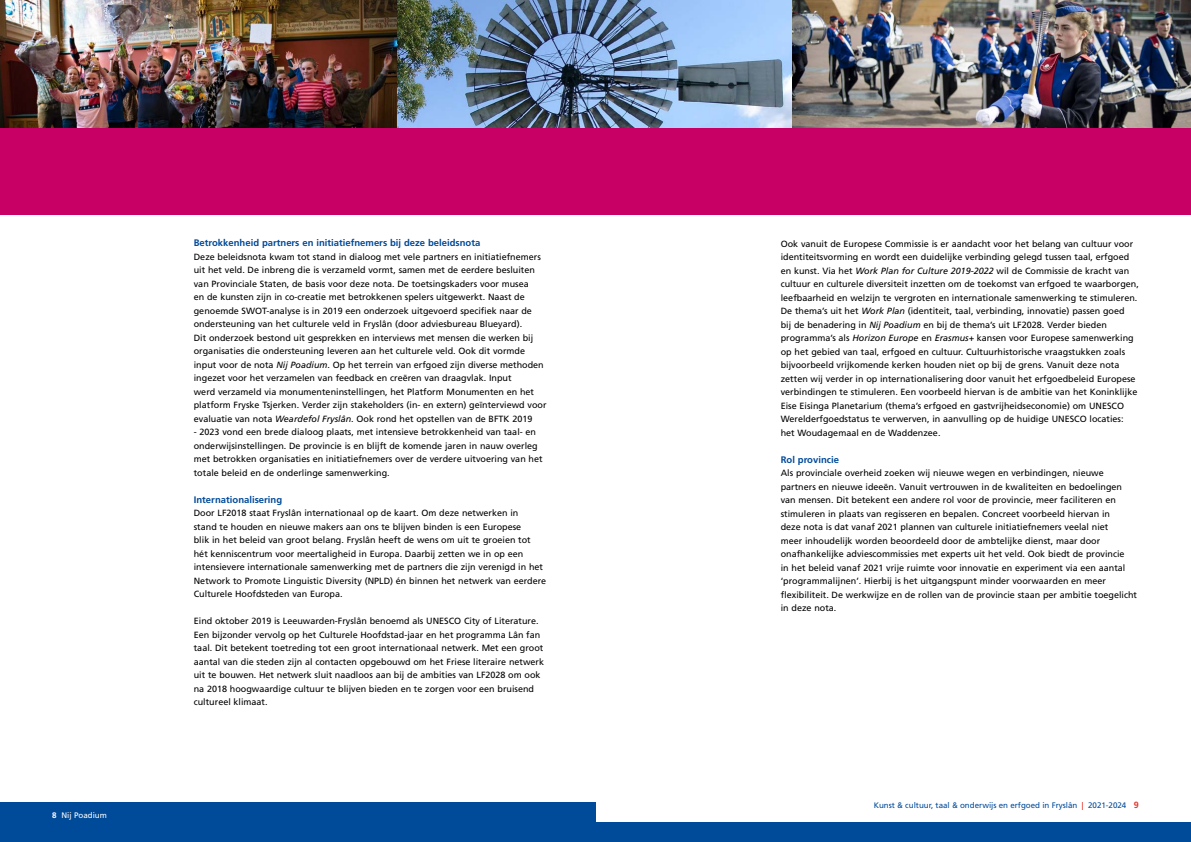
<style>
.page{position:relative;width:1191px;height:842px;background:#fff}
.page>*{position:absolute;margin:0;border:0;box-sizing:border-box;transform-origin:0 0}
.t1{font:700 9.5px "Frutiger LT Std";color:#004a9a}
.t2{font:9px/13.5px "Frutiger LT Std";color:#000}
.t3{font:8px "Frutiger LT Std";color:#004a9a}
.t4{font:8px "Frutiger LT Std";color:#fff}
.s1{font-weight:700}
.s2{font-style:italic}
.s3{font-weight:700;color:#e63329}
.s4{font-weight:700;font-size:9px;color:#e63329}
</style>
<div class="page">
<div style="left:0;top:802px;width:595px;height:29px;background:#004a9a"></div>
<div style="left:0;top:822px;width:1191px;height:20px;background:#004a9a"></div>
<img style="left:0;top:0;width:397px;height:128px">
<img style="left:397px;top:0;width:395px;height:128px">
<img style="left:792px;top:0;width:399px;height:128px">
<div style="left:0;top:128px;width:1191px;height:86px;background:#c80065"></div>
<p class="t4" style="left:52px;top:810px;width:56px"><span class="s1">8</span> Nij Poadium</p>
<p class="t1" style="left:194px;top:237px;width:288px">Betrokkenheid partners en initiatiefnemers bij deze beleidsnota</p>
<p class="t2" style="left:194px;top:250px;width:354px">Deze beleidsnota kwam tot stand in dialoog met vele partners en initiatiefnemers uit het veld. De inbreng die is verzameld vormt, samen met de eerdere besluiten van Provinciale Staten, de basis voor deze nota. De toetsingskaders voor musea<br>en de kunsten zijn in co-creatie met betrokkenen spelers uitgewerkt. Naast de genoemde SWOT-analyse is in 2019 een onderzoek uitgevoerd specifiek naar de ondersteuning van het culturele veld in Fryslân (door adviesbureau Blueyard).<br>Dit onderzoek bestond uit gesprekken en interviews met mensen die werken bij organisaties die ondersteuning leveren aan het culturele veld. Ook dit vormde input voor de nota <span class="s2">Nij Poadium</span>. Op het terrein van erfgoed zijn diverse methoden ingezet voor het verzamelen van feedback en creëren van draagvlak. Input<br>werd verzameld via monumenteninstellingen, het Platform Monumenten en het platform Fryske Tsjerken. Verder zijn stakeholders (in- en extern) geïnterviewd voor evaluatie van nota <span class="s2">Weardefol Fryslân</span>. Ook rond het opstellen van de BFTK 2019</p>
<p class="t2" style="left:194px;top:425px;width:350px">- 2023 vond een brede dialoog plaats, met intensieve betrokkenheid van taal- en onderwijsinstellingen. De provincie is en blijft de komende jaren in nauw overleg met betrokken organisaties en initiatiefnemers over de verdere uitvoering van het totale beleid en de onderlinge samenwerking.</p>
<p class="t1" style="left:194px;top:494px;width:90px">Internationalisering</p>
<p class="t2" style="left:194px;top:506px;width:354px">Door LF2018 staat Fryslân internationaal op de kaart. Om deze netwerken in<br>stand te houden en nieuwe makers aan ons te blijven binden is een Europese<br>blik in het beleid van groot belang. Fryslân heeft de wens om uit te groeien tot hét kenniscentrum voor meertaligheid in Europa. Daarbij zetten we in op een intensievere internationale samenwerking met de partners die zijn verenigd in het Network to Promote Linguistic Diversity (NPLD) én binnen het netwerk van eerdere Culturele Hoofdsteden van Europa.</p>
<p class="t2" style="left:194px;top:614px;width:352px">Eind oktober 2019 is Leeuwarden-Fryslân benoemd als UNESCO City of Literature.<br>Een bijzonder vervolg op het Culturele Hoofdstad-jaar en het programma Lân fan taal. Dit betekent toetreding tot een groot internationaal netwerk. Met een groot aantal van die steden zijn al contacten opgebouwd om het Friese literaire netwerk uit te bouwen. Het netwerk sluit naadloos aan bij de ambities van LF2028 om ook na 2018 hoogwaardige cultuur te blijven bieden en te zorgen voor een bruisend cultureel klimaat.</p>
<p class="t2" style="left:781px;top:237px;width:359px">Ook vanuit de Europese Commissie is er aandacht voor het belang van cultuur voor identiteitsvorming en wordt een duidelijke verbinding gelegd tussen taal, erfgoed en kunst. Via het <span class="s2">Work Plan for Culture 2019-2022</span> wil de Commissie de kracht van cultuur en culturele diversiteit inzetten om de toekomst van erfgoed te waarborgen, leefbaarheid en welzijn te vergroten en internationale samenwerking te stimuleren.<br>De thema’s uit het <span class="s2">Work Plan</span> (identiteit, taal, verbinding, innovatie) passen goed<br>bij de benadering in <span class="s2">Nij Poadium</span> en bij de thema’s uit LF2028. Verder bieden programma’s als <span class="s2">Horizon Europe</span> en <span class="s2">Erasmus+</span> kansen voor Europese samenwerking op het gebied van taal, erfgoed en cultuur. Cultuurhistorische vraagstukken zoals bijvoorbeeld vrijkomende kerken houden niet op bij de grens. Vanuit deze nota zetten wij verder in op internationalisering door vanuit het erfgoedbeleid Europese verbindingen te stimuleren. Een voorbeeld hiervan is de ambitie van het Koninklijke Eise Eisinga Planetarium (thema’s erfgoed en gastvrijheidseconomie) om UNESCO Werelderfgoedstatus te verwerven, in aanvulling op de huidige UNESCO locaties: het Woudagemaal en de Waddenzee.</p>
<p class="t1" style="left:781px;top:454px;width:60px">Rol provincie</p>
<p class="t2" style="left:781px;top:467px;width:358px">Als provinciale overheid zoeken wij nieuwe wegen en verbindingen, nieuwe partners en nieuwe ideeën. Vanuit vertrouwen in de kwaliteiten en bedoelingen van mensen. Dit betekent een andere rol voor de provincie, meer faciliteren en stimuleren in plaats van regisseren en bepalen. Concreet voorbeeld hiervan in<br>deze nota is dat vanaf 2021 plannen van culturele initiatiefnemers veelal niet<br>meer inhoudelijk worden beoordeeld door de ambtelijke dienst, maar door onafhankelijke adviescommissies met experts uit het veld. Ook biedt de provincie<br>in het beleid vanaf 2021 vrije ruimte voor innovatie en experiment via een aantal ‘programmalijnen’. Hierbij is het uitgangspunt minder voorwaarden en meer flexibiliteit. De werkwijze en de rollen van de provincie staan per ambitie toegelicht in deze nota.</p>
<p class="t3" style="left:873px;top:800px;width:267px">Kunst &amp; cultuur, taal &amp; onderwijs en erfgoed in Fryslân <span class="s3">|</span> 2021-2024 <span class="s4">9</span></p>
</div>
